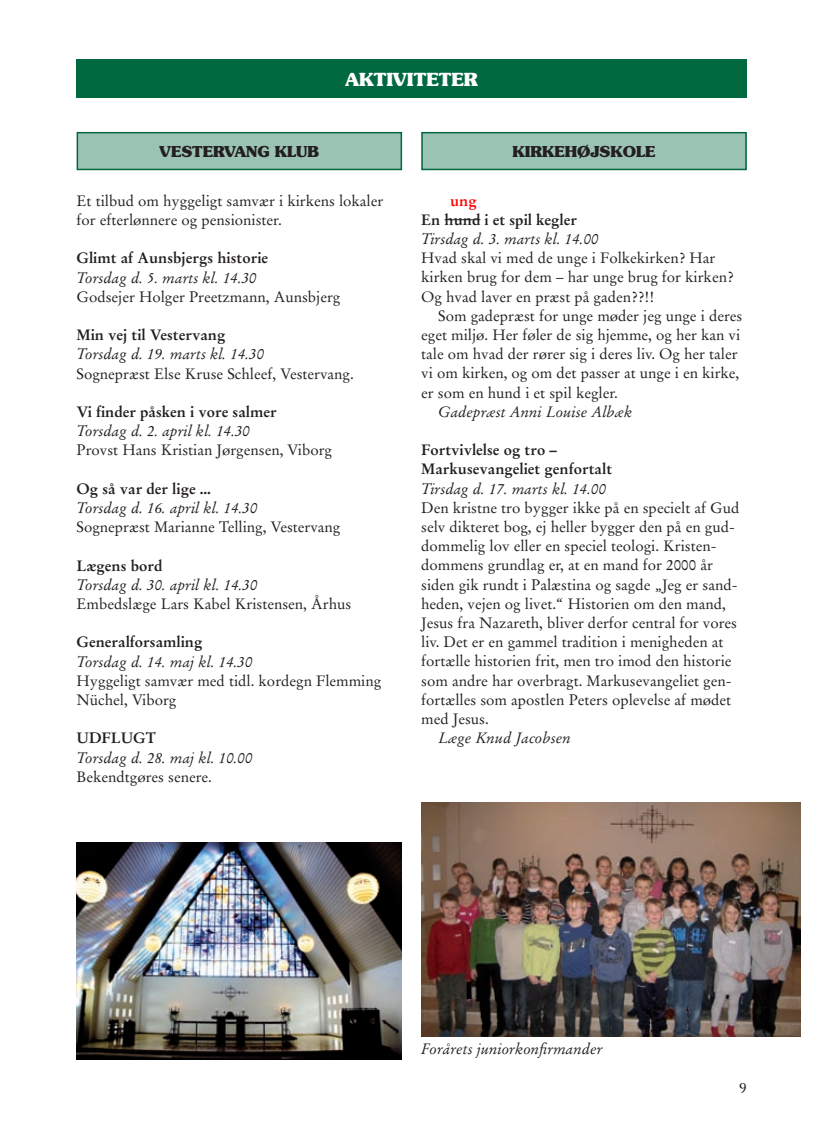
<style>
.page{position:relative;width:834px;height:1132px;background:#fff}
.page>*{position:absolute;margin:0;border:0;box-sizing:border-box;transform-origin:0 0}
.t1{font:700 18px "Souvenir";color:#fff}
.t2{font:15px/19.2px "Stempel Garamond";color:#231f20}
.t3{font:italic 15px "Stempel Garamond";color:#231f20}
.t4{font:700 15px/19.2px "Stempel Garamond";color:#231f20}
.t5{font:700 15px "Souvenir";color:#231f20}
.t6{font:700 15px "Stempel Garamond";color:#f00}
</style>
<div class="page">
<hr style="left:444px;top:219px;width:36px;height:1px;background:#231f20">
<div style="left:77px;top:60px;width:669px;height:38px;background:#00693f"></div>
<img style="left:77px;top:842px;width:324px;height:217px">
<div style="left:77px;top:133px;width:324px;height:36px;background:#9bc3b3"></div>
<div style="left:77px;top:132px;width:325px;height:38px;border:2px solid #00693f"></div>
<div style="left:422px;top:133px;width:323px;height:36px;background:#9bc3b3"></div>
<div style="left:421px;top:132px;width:325px;height:38px;border:2px solid #00693f"></div>
<img style="left:421px;top:802px;width:379px;height:233px">
<p class="t1" style="left:345px;top:68px;width:134px">AKTIVITETER</p>
<p class="t5" style="left:160px;top:142px;width:161px">VESTERVANG KLUB</p>
<p class="t5" style="left:512px;top:142px;width:144px">KIRKEHØJSKOLE</p>
<p class="t2" style="left:77px;top:191px;width:308px">Et tilbud om hyggeligt samvær i kirkens lokaler for efterlønnere og pensionister.</p>
<p class="t4" style="left:77px;top:248px;width:193px">Glimt af Aunsbjergs historie</p>
<p class="t3" style="left:77px;top:268px;width:182px">Torsdag d. 5. marts kl. 14.30</p>
<p class="t2" style="left:77px;top:287px;width:265px">Godsejer Holger Preetzmann, Aunsbjerg</p>
<p class="t4" style="left:77px;top:325px;width:150px">Min vej til Vestervang</p>
<p class="t3" style="left:77px;top:345px;width:189px">Torsdag d. 19. marts kl. 14.30</p>
<p class="t2" style="left:77px;top:364px;width:279px">Sognepræst Else Kruse Schleef, Vestervang.</p>
<p class="t4" style="left:77px;top:402px;width:202px">Vi finder påsken i vore salmer</p>
<p class="t3" style="left:77px;top:421px;width:175px">Torsdag d. 2. april kl. 14.30</p>
<p class="t2" style="left:77px;top:440px;width:257px">Provst Hans Kristian Jørgensen, Viborg</p>
<p class="t4" style="left:77px;top:479px;width:136px">Og så var der lige ...</p>
<p class="t3" style="left:77px;top:498px;width:182px">Torsdag d. 16. april kl. 14.30</p>
<p class="t2" style="left:77px;top:517px;width:265px">Sognepræst Marianne Telling, Vestervang</p>
<p class="t4" style="left:77px;top:555px;width:87px">Lægens bord</p>
<p class="t3" style="left:77px;top:575px;width:182px">Torsdag d. 30. april kl. 14.30</p>
<p class="t2" style="left:77px;top:594px;width:276px">Embedslæge Lars Kabel Kristensen, Århus</p>
<p class="t4" style="left:77px;top:632px;width:127px">Generalforsamling</p>
<p class="t3" style="left:77px;top:652px;width:177px">Torsdag d. 14. maj kl. 14.30</p>
<p class="t2" style="left:77px;top:671px;width:306px">Hyggeligt samvær med tidl. kordegn Flemming<br>Nüchel, Viborg</p>
<p class="t4" style="left:77px;top:728px;width:81px">UDFLUGT</p>
<p class="t3" style="left:77px;top:748px;width:177px">Torsdag d. 28. maj kl. 10.00</p>
<p class="t2" style="left:77px;top:766px;width:137px">Bekendtgøres senere.</p>
<p class="t6" style="left:450px;top:191px;width:28px">ung</p>
<p class="t4" style="left:421px;top:210px;width:157px">En hund i et spil kegler</p>
<p class="t3" style="left:421px;top:229px;width:179px">Tirsdag d. 3. marts kl. 14.00</p>
<p class="t2" style="left:421px;top:248px;width:314px">Hvad skal vi med de unge i Folkekirken? Har kirken brug for dem – har unge brug for kirken?<br>Og hvad laver en præst på gaden??!!</p>
<p class="t2" style="left:421px;top:306px;width:322px;text-indent:17px">Som gadepræst for unge møder jeg unge i deres eget miljø. Her føler de sig hjemme, og her kan vi tale om hvad der rører sig i deres liv. Og her taler vi om kirken, og om det passer at unge i en kirke, er som en hund i et spil kegler.</p>
<p class="t3" style="left:438px;top:402px;width:196px">Gadepræst Anni Louise Albæk</p>
<p class="t4" style="left:421px;top:440px;width:192px">Fortvivlelse og tro –<br>Markusevangeliet genfortalt</p>
<p class="t3" style="left:421px;top:479px;width:186px">Tirsdag d. 17. marts kl. 14.00</p>
<p class="t2" style="left:421px;top:498px;width:319px">Den kristne tro bygger ikke på en specielt af Gud selv dikteret bog, ej heller bygger den på en gud&shy;dommelig lov eller en speciel teologi. Kristen&shy;dommens grundlag er, at en mand for 2000 år siden gik rundt i Palæstina og sagde „Jeg er sand&shy;heden, vejen og livet.“ Historien om den mand, Jesus fra Nazareth, bliver derfor central for vores liv. Det er en gammel tradition i menigheden at fortælle historien frit, men tro imod den historie som andre har overbragt. Markusevangeliet gen&shy;fortælles som apostlen Peters oplevelse af mødet med Jesus.</p>
<p class="t3" style="left:438px;top:728px;width:134px">Læge Knud Jacobsen</p>
<p class="t3" style="left:421px;top:1039px;width:183px">Forårets juniorkonfirmander</p>
<p class="t2" style="left:739px;top:1077px;width:9px">9</p>
</div>
